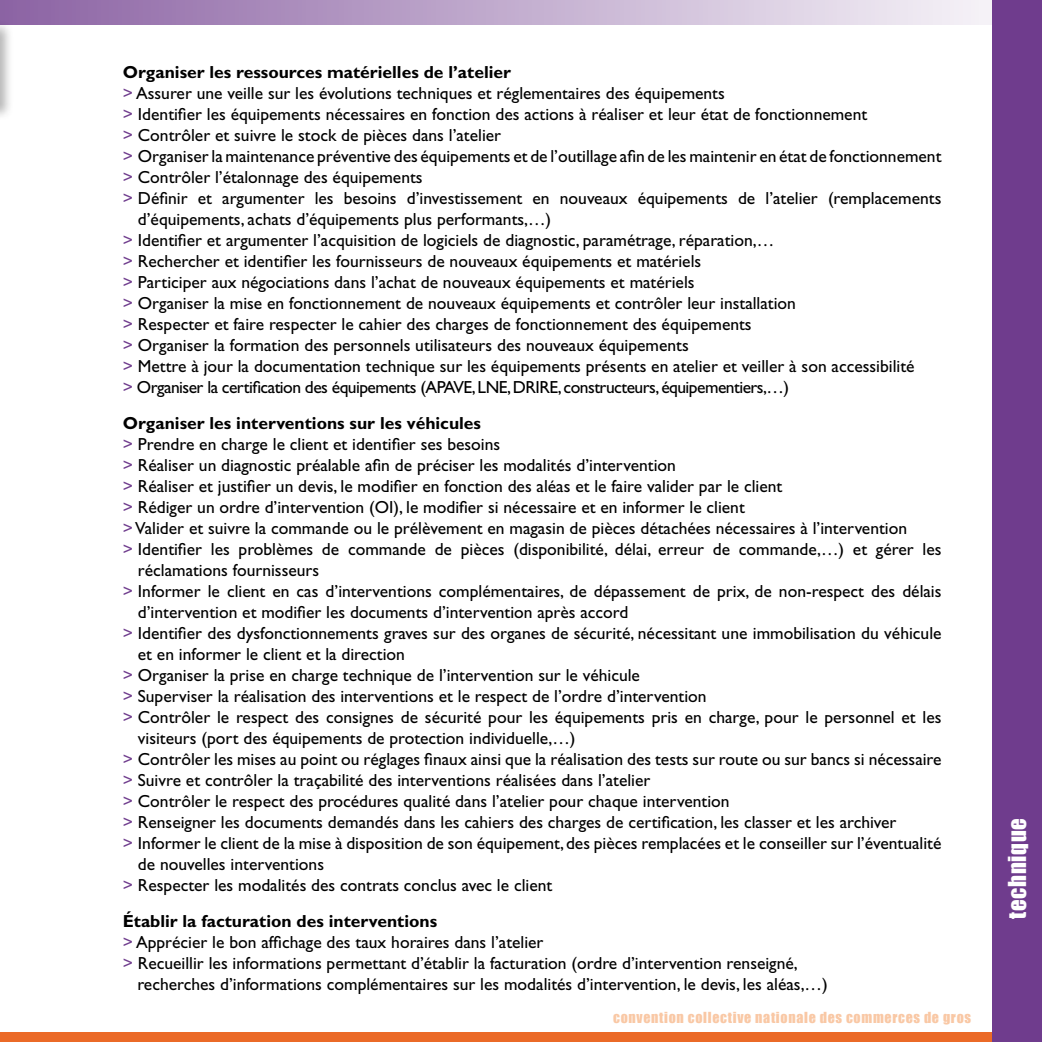
<style>
.page{position:relative;width:1042px;height:1042px;background:#fff}
.page>*{position:absolute;margin:0;border:0;box-sizing:border-box;transform-origin:0 0}
.t1{font:22.75px "Impact";letter-spacing:.03em;color:#fff}
.t2{font:17.5px "Gill Sans";color:#000}
.t3{font:700 17.5px "Gill Sans";color:#000}
.t4{font:17.5px "Gill Sans";letter-spacing:-.03em;color:#000}
.t5{font:14px "Impact";letter-spacing:.05em;color:#f9c8a5}
.s1{color:#6f3c8d}
</style>
<div class="page">
<div style="left:0;top:1032px;width:1042px;height:10px;background:#eb6a27"></div>
<div style="left:0;top:0;width:1042px;height:25px;background:linear-gradient(to right,#8b63a3,#fbfafc)"></div>
<div style="left:992px;top:0;width:50px;height:1042px;background:#6f3c8d"></div>
<div style="left:0;top:20px;width:14px;height:101px;background:#000;opacity:.3"></div>
<img style="left:0;top:25px;width:1px;height:82px">
<p class="t3" style="left:123px;top:62px;width:390px">Organiser les ressources matérielles de l’atelier</p>
<p class="t2" style="left:123px;top:83px;width:603px"><span class="s1">&gt;</span> Assurer une veille sur les évolutions techniques et réglementaires des équipements</p>
<p class="t2" style="left:123px;top:104px;width:746px"><span class="s1">&gt;</span> Identifier les équipements nécessaires en fonction des actions à réaliser et leur état de fonctionnement</p>
<p class="t2" style="left:123px;top:125px;width:380px"><span class="s1">&gt;</span> Contrôler et suivre le stock de pièces dans l’atelier</p>
<p class="t2" style="left:123px;top:146px;width:820px"><span class="s1">&gt;</span> Organiser la maintenance préventive des équipements et de l’outillage afin de les maintenir en état de fonctionnement</p>
<p class="t2" style="left:123px;top:167px;width:301px"><span class="s1">&gt;</span> Contrôler l’étalonnage des équipements</p>
<p class="t2" style="left:123px;top:188px;width:820px"><span class="s1">&gt;</span> Définir et argumenter les besoins d’investissement en nouveaux équipements de l’atelier (remplacements</p>
<p class="t2" style="left:138px;top:209px;width:415px">d’équipements, achats d’équipements plus performants,…)</p>
<p class="t2" style="left:123px;top:230px;width:653px"><span class="s1">&gt;</span> Identifier et argumenter l’acquisition de logiciels de diagnostic, paramétrage, réparation,…</p>
<p class="t2" style="left:123px;top:251px;width:580px"><span class="s1">&gt;</span> Rechercher et identifier les fournisseurs de nouveaux équipements et matériels</p>
<p class="t2" style="left:123px;top:272px;width:573px"><span class="s1">&gt;</span> Participer aux négociations dans l’achat de nouveaux équipements et matériels</p>
<p class="t2" style="left:123px;top:293px;width:675px"><span class="s1">&gt;</span> Organiser la mise en fonctionnement de nouveaux équipements et contrôler leur installation</p>
<p class="t2" style="left:123px;top:314px;width:630px"><span class="s1">&gt;</span> Respecter et faire respecter le cahier des charges de fonctionnement des équipements</p>
<p class="t2" style="left:123px;top:335px;width:567px"><span class="s1">&gt;</span> Organiser la formation des personnels utilisateurs des nouveaux équipements</p>
<p class="t2" style="left:123px;top:356px;width:793px"><span class="s1">&gt;</span> Mettre à jour la documentation technique sur les équipements présents en atelier et veiller à son accessibilité</p>
<p class="t4" style="left:123px;top:377px;width:668px"><span class="s1">&gt;</span> Organiser la certification des équipements (APAVE, LNE, DRIRE, constructeurs, équipementiers,…)</p>
<p class="t3" style="left:123px;top:413px;width:360px">Organiser les interventions sur les véhicules</p>
<p class="t2" style="left:123px;top:434px;width:379px"><span class="s1">&gt;</span> Prendre en charge le client et identifier ses besoins</p>
<p class="t2" style="left:123px;top:455px;width:554px"><span class="s1">&gt;</span> Réaliser un diagnostic préalable afin de préciser les modalités d’intervention</p>
<p class="t2" style="left:123px;top:476px;width:661px"><span class="s1">&gt;</span> Réaliser et justifier un devis, le modifier en fonction des aléas et le faire valider par le client</p>
<p class="t2" style="left:123px;top:497px;width:623px"><span class="s1">&gt;</span> Rédiger un ordre d’intervention (OI), le modifier si nécessaire et en informer le client</p>
<p class="t2" style="left:123px;top:518px;width:786px"><span class="s1">&gt;</span>Valider et suivre la commande ou le prélèvement en magasin de pièces détachées nécessaires à l’intervention</p>
<p class="t2" style="left:123px;top:539px;width:820px"><span class="s1">&gt;</span> Identifier les problèmes de commande de pièces (disponibilité, délai, erreur de commande,…) et gérer les</p>
<p class="t2" style="left:138px;top:560px;width:183px">réclamations fournisseurs</p>
<p class="t2" style="left:123px;top:581px;width:820px"><span class="s1">&gt;</span> Informer le client en cas d’interventions complémentaires, de dépassement de prix, de non-respect des délais</p>
<p class="t2" style="left:138px;top:602px;width:492px">d’intervention et modifier les documents d’intervention après accord</p>
<p class="t2" style="left:123px;top:623px;width:820px"><span class="s1">&gt;</span> Identifier des dysfonctionnements graves sur des organes de sécurité, nécessitant une immobilisation du véhicule</p>
<p class="t2" style="left:138px;top:644px;width:269px">et en informer le client et la direction</p>
<p class="t2" style="left:123px;top:665px;width:519px"><span class="s1">&gt;</span> Organiser la prise en charge technique de l’intervention sur le véhicule</p>
<p class="t2" style="left:123px;top:686px;width:585px"><span class="s1">&gt;</span> Superviser la réalisation des interventions et le respect de l’ordre d’intervention</p>
<p class="t2" style="left:123px;top:707px;width:820px"><span class="s1">&gt;</span> Contrôler le respect des consignes de sécurité pour les équipements pris en charge, pour le personnel et les</p>
<p class="t2" style="left:138px;top:728px;width:439px">visiteurs (port des équipements de protection individuelle,…)</p>
<p class="t2" style="left:123px;top:749px;width:820px"><span class="s1">&gt;</span> Contrôler les mises au point ou réglages finaux ainsi que la réalisation des tests sur route ou sur bancs si nécessaire</p>
<p class="t2" style="left:123px;top:770px;width:529px"><span class="s1">&gt;</span> Suivre et contrôler la traçabilité des interventions réalisées dans l’atelier</p>
<p class="t2" style="left:123px;top:791px;width:608px"><span class="s1">&gt;</span> Contrôler le respect des procédures qualité dans l’atelier pour chaque intervention</p>
<p class="t2" style="left:123px;top:812px;width:775px"><span class="s1">&gt;</span> Renseigner les documents demandés dans les cahiers des charges de certification, les classer et les archiver</p>
<p class="t2" style="left:123px;top:833px;width:820px"><span class="s1">&gt;</span> Informer le client de la mise à disposition de son équipement, des pièces remplacées et le conseiller sur l’éventualité</p>
<p class="t2" style="left:138px;top:854px;width:188px">de nouvelles interventions</p>
<p class="t2" style="left:123px;top:875px;width:431px"><span class="s1">&gt;</span> Respecter les modalités des contrats conclus avec le client</p>
<p class="t3" style="left:123px;top:910px;width:316px">Établir la facturation des interventions</p>
<p class="t2" style="left:123px;top:932px;width:422px"><span class="s1">&gt;</span> Apprécier le bon affichage des taux horaires dans l’atelier</p>
<p class="t2" style="left:123px;top:953px;width:676px"><span class="s1">&gt;</span> Recueillir les informations permettant d’établir la facturation (ordre d’intervention renseigné,</p>
<p class="t2" style="left:137px;top:974px;width:692px">recherches d’informations complémentaires sur les modalités d’intervention, le devis, les aléas,…)</p>
<p class="t5" style="left:613px;top:1008px;width:359px">convention collective nationale des commerces de gros</p>
<h1 class="t1" style="left:1003px;top:918px;width:102px;rotate:-90deg">technique</h1>
</div>
